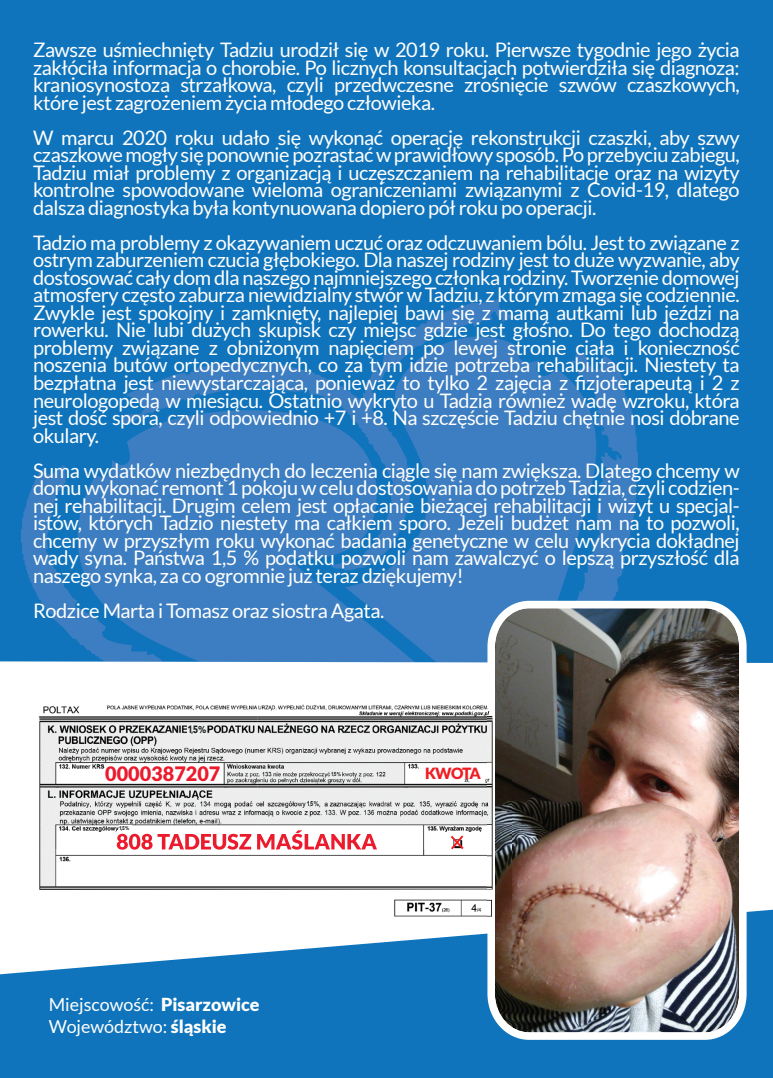
<style>
.page{position:relative;width:773px;height:1078px;background:#fff}
.page>*{position:absolute;margin:0;border:0;box-sizing:border-box;transform-origin:0 0}
.t1{font:20px/17.5px "Lato";letter-spacing:-.025em;color:#fff;text-align:justify}
.t2{font:900 19.75px "Lato";color:#eb1b2d}
.t3{font:18px/21.5px "Lato";color:#fff}
.t4{font:900 15.5px "Lato";letter-spacing:-.065em;color:#ee1d23}
.t5{font:700 10.5px "Avenir Next LT Pro";color:#231f20;scale:.81 1}
.t6{font:700 7px "Arial";color:#231f20;scale:.81 1}
.t7{font:700 5.75px "Arial";color:#231f20;scale:.81 1}
.t8{font:700 5.5px "Avenir Next LT Pro";color:#231f20;scale:.81 1}
.s1{font-size:8.25px}
.s2{font-size:9.75px}
.s3{font-size:4.5px}
.s4{font-size:5.5px}
.s5{font-size:6.5px}
.s6{font-weight:900}
</style>
<div class="page">
<div style="left:0;top:0;width:772px;height:785px;background:#1074bc"></div>
<svg style="left:21px;top:299px;width:616px;height:362px;fill:#3a7dc0"></svg>
<svg style="left:78px;top:410px;width:337px;height:251px;fill:#3c7ec1"></svg>
<div style="left:0;top:661px;width:772px;height:124px;background:#fff"></div>
<svg style="left:0;top:909px;width:772px;height:168px;fill:#1074bc"></svg>
<img style="left:487px;top:600px;width:259px;height:439px">
<img style="left:28px;top:702px;width:483px;height:220px">
<img style="left:117px;top:830px;width:260px;height:19px">
<div style="left:187px;top:725px;width:19px;height:9px;background:#edf1f2"></div>
<svg style="left:450px;top:835px;width:13px;height:14px"></svg>
<div style="left:307px;top:800px;width:12px;height:7px;background:#eef2f2"></div>
<div style="left:331px;top:771px;width:10px;height:5px;background:#eef2f2"></div>
<div style="left:120px;top:825px;width:12px;height:7px;background:#fff"></div>
<p class="t1" style="left:33px;top:41px;width:708px">Zawsze uśmiechnięty Tadziu urodził się w 2019 roku. Pierwsze tygodnie jego życia zakłóciła informacja o chorobie. Po licznych konsultacjach potwierdziła się diagnoza: kraniosynostoza strzałkowa, czyli przedwczesne zrośnięcie szwów czaszkowych, które jest zagrożeniem życia młodego człowieka.</p>
<p class="t1" style="left:33px;top:129px;width:708px">W marcu 2020 roku udało się wykonać operację rekonstrukcji czaszki, aby szwy czaszkowe mogły się ponownie pozrastać w prawidłowy sposób. Po przebyciu zabiegu, Tadziu miał problemy z organizacją i uczęszczaniem na rehabilitacje oraz na wizyty kontrolne spowodowane wieloma ograniczeniami związanymi z Covid-19, dlatego dalsza diagnostyka była kontynuowana dopiero pół roku po operacji.</p>
<p class="t1" style="left:33px;top:234px;width:708px">Tadzio ma problemy z okazywaniem uczuć oraz odczuwaniem bólu. Jest to związane z ostrym zaburzeniem czucia głębokiego. Dla naszej rodziny jest to duże wyzwanie, aby dostosować cały dom dla naszego najmniejszego członka rodziny. Tworzenie domowej atmosfery często zaburza niewidzialny stwór w Tadziu, z którym zmaga się codziennie.<br>Zwykle jest spokojny i zamknięty, najlepiej bawi się z mamą autkami lub jeździ na rowerku. Nie lubi dużych skupisk czy miejsc gdzie jest głośno. Do tego dochodzą problemy związane z obniżonym napięciem po lewej stronie ciała i konieczność noszenia butów ortopedycznych, co za tym idzie potrzeba rehabilitacji. Niestety ta bezpłatna jest niewystarczająca, ponieważ to tylko 2 zajęcia z fizjoterapeutą i 2 z neurologopedą w miesiącu. Ostatnio wykryto u Tadzia również wadę wzroku, która jest dość spora, czyli odpowiednio +7 i +8. Na szczęście Tadziu chętnie nosi dobrane okulary.</p>
<p class="t1" style="left:33px;top:461px;width:708px">Suma wydatków niezbędnych do leczenia ciągle się nam zwiększa. Dlatego chcemy w domu wykonać remont 1 pokoju w celu dostosowania do potrzeb Tadzia, czyli codzien&shy;nej rehabilitacji. Drugim celem jest opłacanie bieżącej rehabilitacji i wizyt u specjal&shy;istów, których Tadzio niestety ma całkiem sporo. Jeżeli budżet nam na to pozwoli, chcemy w przyszłym roku wykonać badania genetyczne w celu wykrycia dokładnej wady syna. Państwa 1,5 % podatku pozwoli nam zawalczyć o lepszą przyszłość dla naszego synka, za co ogromnie już teraz dziękujemy!</p>
<p class="t1" style="left:33px;top:601px;width:353px">Rodzice Marta i Tomasz oraz siostra Agata.</p>
<p class="t5" style="left:187px;top:723px;width:25px">1 5<span class="s1">,</span> <span class="s2">%</span></p>
<p class="t2" style="left:105px;top:762px;width:117px">0000387207</p>
<p class="t4" style="left:425px;top:763px;width:57px">KWOTA</p>
<p class="t7" style="left:331px;top:769px;width:14px">1 5<span class="s3">,</span> <span class="s4">%</span></p>
<p class="t8" style="left:119px;top:824px;width:14px">1 5, %</p>
<p class="t6" style="left:307px;top:798px;width:17px">1 5<span class="s4">,</span> <span class="s5">%</span></p>
<p class="t3" style="left:49px;top:993px;width:212px">Miejscowość: <span class="s6">Pisarzowice<br></span>Województwo: <span class="s6">śląskie</span></p>
</div>
